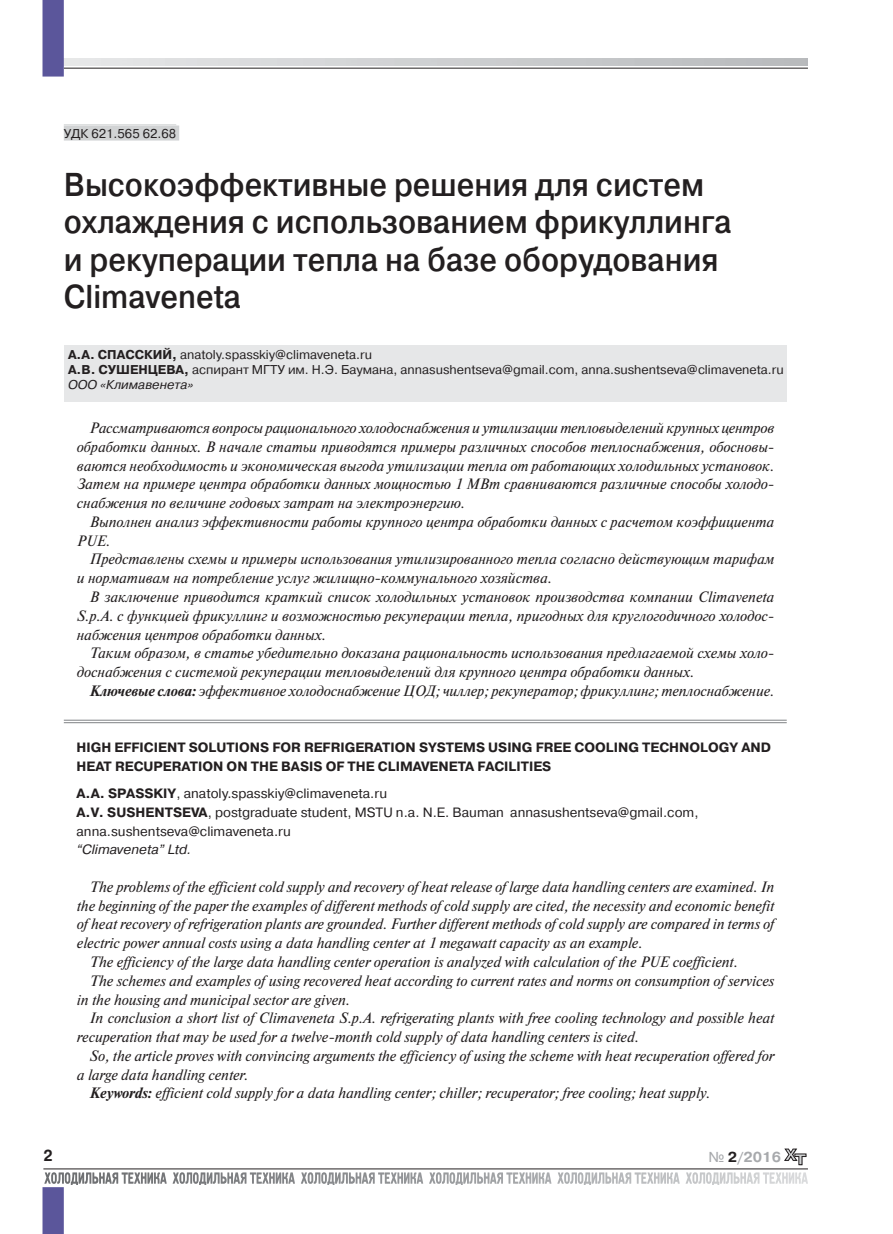
<style>
.page{position:relative;width:893px;height:1234px;background:#fff}
.page>*{position:absolute;margin:0;border:0;box-sizing:border-box;transform-origin:0 0}
.t1{font:700 33px/37.5px "Pragmatica Light C";color:#231f20;scale:.9 1}
.t2{font:700 15.9px "Pragmatica C";color:#231f20;scale:.9 1}
.t3{font:italic 15px/18.8px "Newton C";color:#231f20}
.t4{font:700 14.4px "Pragmatica C";color:#a7a9ac}
.t5{font:13.5px/18.8px "Pragmatica C";color:#231f20}
.t6{font:700 13.5px/18.8px "Pragmatica C";color:#231f20}
.t7{font:italic 13.5px "Pragmatica C";color:#231f20}
.t8{font:12.75px/15.3px "Pragmatica C";color:#231f20}
.s1{font-weight:700}
.s2{font-style:italic}
.s3{font-weight:400}
.s4{color:#231f20}
</style>
<div class="page">
<svg style="left:43px;top:1187px;width:21px;height:46px"></svg>
<hr style="left:43px;top:1168px;width:765px;height:1px;background:#231f20">
<hr style="left:64px;top:68px;width:744px;height:1px;background:#231f20">
<div style="left:43px;top:0;width:21px;height:76px;background:#5b569b"></div>
<svg style="left:753px;top:1172px;width:55px;height:11px"></svg>
<svg style="left:784px;top:1148px;width:22px;height:16px"></svg>
<hr style="left:64px;top:719px;width:723px;height:1px;background:#808285">
<hr style="left:64px;top:722px;width:723px;height:1px;background:#808285">
<hr style="left:64px;top:124px;width:112px;height:1px;background:#d1d3d4">
<div style="left:64px;top:125px;width:115px;height:15px;background:#d1d3d4"></div>
<div style="left:64px;top:344px;width:723px;height:57px;background:#e6e7e8"></div>
<p class="t8" style="left:64px;top:127px;width:114px">УДК 621.565 62.68</p>
<h1 class="t1" style="left:64px;top:169px;width:744px">Высокоэффективные решения для систем охлаждения с использованием фрикуллинга и рекуперации тепла на базе оборудования Climaveneta</h1>
<p class="t8" style="left:68px;top:348px;width:717px"><span class="s1">А.А. СПАССКИЙ,</span> anatoly.spasskiy@climaveneta.ru<br><span class="s1">А.В. СУШЕНЦЕВА,</span> аспирант МГТУ им. Н.Э. Баумана, annasushentseva@gmail.com, anna.sushentseva@climaveneta.ru<br><span class="s2">ООО «Климавенета»</span></p>
<p class="t3" style="left:77px;top:420px;width:699px;text-align:justify;text-indent:13px">Рассматриваются вопросы рационального холодоснабжения и утилизации тепловыделений крупных центров обработки данных. В начале статьи приводятся примеры различных способов теплоснабжения, обосновы&shy;ваются необходимость и экономическая выгода утилизации тепла от работающих холодильных установок.<br>Затем на примере центра обработки данных мощностью 1 МВт сравниваются различные способы холодо&shy;снабжения по величине годовых затрат на электроэнергию.</p>
<p class="t3" style="left:77px;top:513px;width:699px;text-indent:13px">Выполнен анализ эффективности работы крупного центра обработки данных с расчетом коэффициента<br>PUE.</p>
<p class="t3" style="left:77px;top:551px;width:699px;text-indent:13px">Представлены схемы и примеры использования утилизированного тепла согласно действующим тарифам и нормативам на потребление услуг жилищно-коммунального хозяйства.</p>
<p class="t3" style="left:77px;top:588px;width:699px;text-align:justify;text-indent:13px">В заключение приводится краткий список холодильных установок производства компании Climaveneta S.p.A. с функцией фрикуллинг и возможностью рекуперации тепла, пригодных для круглогодичного холодос&shy;набжения центров обработки данных.</p>
<p class="t3" style="left:77px;top:645px;width:699px;text-indent:13px">Таким образом, в статье убедительно доказана рациональность использования предлагаемой схемы холо&shy;доснабжения с системой рекуперации тепловыделений для крупного центра обработки данных.</p>
<p class="t3" style="left:89px;top:682px;width:686px"><span class="s1">Ключевые слова:</span> эффективное холодоснабжение ЦОД; чиллер; рекуператор; фрикуллинг; теплоснабжение.</p>
<p class="t6" style="left:77px;top:739px;width:696px">HIGH EFFICIENT SOLUTIONS FOR REFRIGERATION SYSTEMS USING FREE COOLING TECHNOLOGY AND<br>HEAT RECUPERATION ON THE BASIS OF THE CLIMAVENETA FACILITIES</p>
<p class="t5" style="left:77px;top:785px;width:623px"><span class="s1">A.A. SPASSKIY</span>, anatoly.spasskiy@climaveneta.ru<br><span class="s1">A.V. SUSHENTSEVA</span>, postgraduate student, MSTU n.a. N.E. Bauman annasushentseva@gmail.com, anna.sushentseva@climaveneta.ru</p>
<p class="t7" style="left:77px;top:844px;width:117px">“Climaveneta” Ltd.</p>
<p class="t3" style="left:89px;top:878px;width:686px">The problems of the efficient cold supply and recovery of heat release of large data handling centers are examined. In</p>
<p class="t3" style="left:77px;top:897px;width:699px">the beginning of the paper the examples of different methods of cold supply are cited, the necessity and economic benefit</p>
<p class="t3" style="left:77px;top:916px;width:699px">of heat recovery of refrigeration plants are grounded. Further different methods of cold supply are compared in terms of</p>
<p class="t3" style="left:77px;top:934px;width:567px">electric power annual costs using a data handling center at 1 megawatt capacity as an example.</p>
<p class="t3" style="left:89px;top:953px;width:650px">The efficiency of the large data handling center operation is analyzed with calculation of the PUE coefficient.</p>
<p class="t3" style="left:89px;top:972px;width:686px">The schemes and examples of using recovered heat according to current rates and norms on consumption of services</p>
<p class="t3" style="left:77px;top:991px;width:275px">in the housing and municipal sector are given.</p>
<p class="t3" style="left:89px;top:1009px;width:686px">In conclusion a short list of Climaveneta S.p.A. refrigerating plants with free cooling technology and possible heat</p>
<p class="t3" style="left:77px;top:1028px;width:563px">recuperation that may be used for a twelve-month cold supply of data handling centers is cited.</p>
<p class="t3" style="left:89px;top:1047px;width:686px">So, the article proves with convincing arguments the efficiency of using the scheme with heat recuperation offered for</p>
<p class="t3" style="left:77px;top:1066px;width:173px">a large data handling center.</p>
<p class="t3" style="left:89px;top:1084px;width:622px"><span class="s1">Keywords:</span> efficient cold supply for a data handling center; chiller; recuperator; free cooling; heat supply.</p>
<p class="t2" style="left:43px;top:1149px;width:12px">2</p>
<p class="t4" style="left:708px;top:1151px;width:74px"><span class="s3">№</span> <span class="s4">2</span>/2016</p>
</div>
